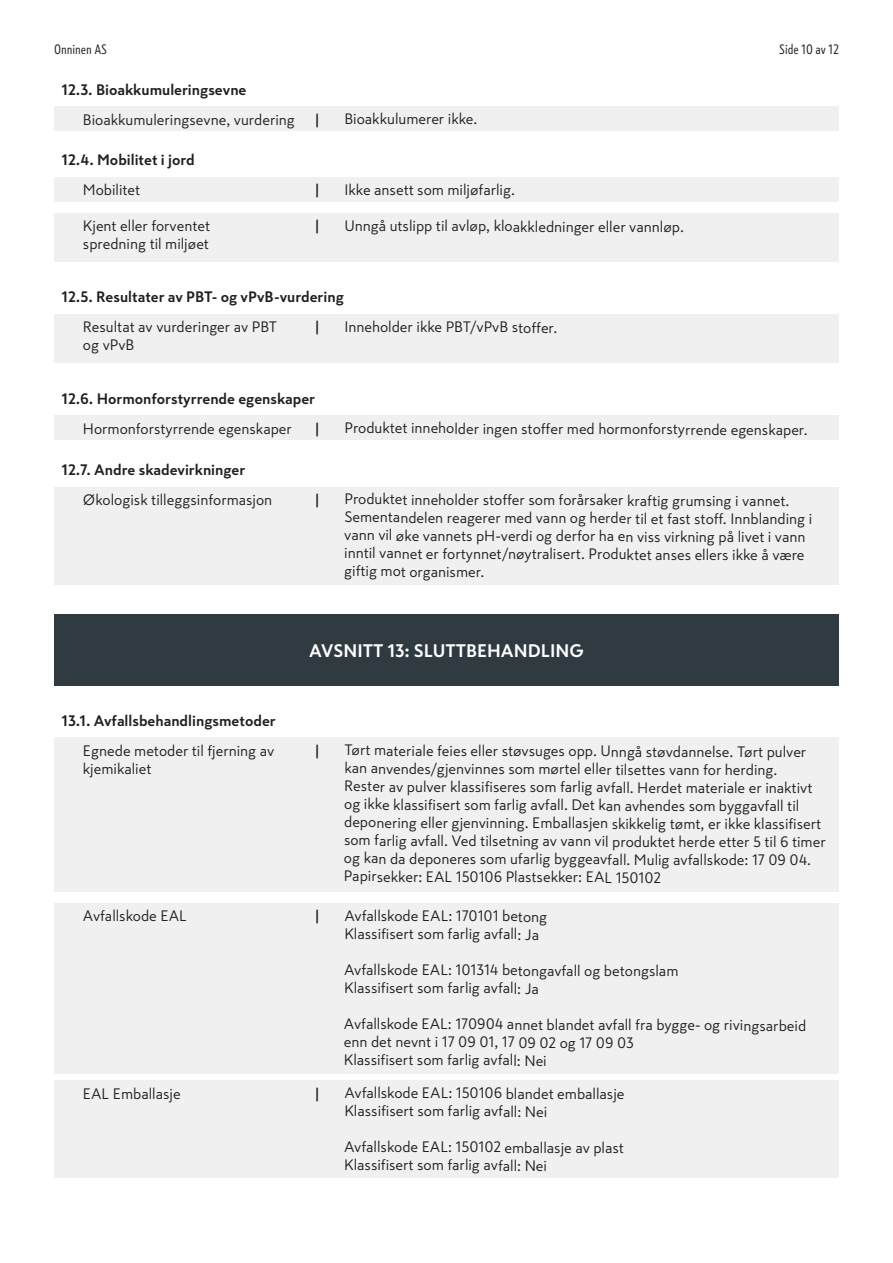
<style>
.page{position:relative;width:893px;height:1263px;background:#fff}
.page>*{position:absolute;margin:0;border:0;box-sizing:border-box;transform-origin:0 0}
.t1{font:700 18px "Skatta Sans";color:#fff}
.t2{font:15px/18px "Skatta Sans";letter-spacing:-.005em;color:#231f20}
.t3{font:700 15px "Skatta Sans";color:#231f20}
.t4{font:13.5px "Skatta Sans Condensed";color:#231f20}
</style>
<div class="page">
<div style="left:54px;top:903px;width:785px;height:170px;background:#f0f0f0"></div>
<div style="left:54px;top:1080px;width:785px;height:98px;background:#f0f0f0"></div>
<div style="left:54px;top:737px;width:785px;height:155px;background:#f0f0f0"></div>
<div style="left:54px;top:415px;width:785px;height:25px;background:#f0f0f0"></div>
<div style="left:54px;top:487px;width:785px;height:97px;background:#f0f0f0"></div>
<div style="left:54px;top:614px;width:785px;height:71px;background:#2f3b41"></div>
<div style="left:54px;top:106px;width:785px;height:25px;background:#f0f0f0"></div>
<div style="left:54px;top:177px;width:785px;height:24px;background:#f0f0f0"></div>
<div style="left:54px;top:213px;width:785px;height:49px;background:#f0f0f0"></div>
<div style="left:54px;top:314px;width:785px;height:49px;background:#f0f0f0"></div>
<p class="t4" style="left:54px;top:40px;width:55px">Onninen AS</p>
<p class="t4" style="left:779px;top:40px;width:61px">Side 10 av 12</p>
<p class="t3" style="left:62px;top:79px;width:186px">12.3. Bioakkumuleringsevne</p>
<p class="t2" style="left:83px;top:110px;width:214px">Bioakkumuleringsevne, vurdering</p>
<p class="t3" style="left:62px;top:149px;width:135px">12.4. Mobilitet i jord</p>
<p class="t2" style="left:83px;top:181px;width:59px">Mobilitet</p>
<p class="t2" style="left:83px;top:217px;width:129px">Kjent eller forventet spredning til miljøet</p>
<p class="t3" style="left:315px;top:109px;width:6px">|</p>
<p class="t3" style="left:315px;top:179px;width:6px">|</p>
<p class="t3" style="left:315px;top:215px;width:6px">|</p>
<p class="t2" style="left:344px;top:110px;width:135px">Bioakkulumerer ikke.</p>
<p class="t2" style="left:344px;top:180px;width:172px">Ikke ansett som miljøfarlig.</p>
<p class="t2" style="left:344px;top:217px;width:341px">Unngå utslipp til avløp, kloakkledninger eller vannløp.</p>
<p class="t3" style="left:62px;top:286px;width:284px">12.5. Resultater av PBT- og vPvB-vurdering</p>
<p class="t2" style="left:83px;top:318px;width:196px">Resultat av vurderinger av PBT og vPvB</p>
<p class="t3" style="left:315px;top:316px;width:6px">|</p>
<p class="t2" style="left:344px;top:318px;width:214px">Inneholder ikke PBT/vPvB stoffer.</p>
<p class="t3" style="left:62px;top:388px;width:255px">12.6. Hormonforstyrrende egenskaper</p>
<p class="t2" style="left:83px;top:419px;width:211px">Hormonforstyrrende egenskaper</p>
<p class="t3" style="left:315px;top:418px;width:6px">|</p>
<p class="t2" style="left:344px;top:419px;width:465px">Produktet inneholder ingen stoffer med hormonforstyrrende egenskaper.</p>
<p class="t3" style="left:62px;top:459px;width:185px">12.7. Andre skadevirkninger</p>
<p class="t2" style="left:83px;top:490px;width:191px">Økologisk tilleggsinformasjon</p>
<p class="t3" style="left:315px;top:489px;width:6px">|</p>
<p class="t2" style="left:344px;top:491px;width:470px">Produktet inneholder stoffer som forårsaker kraftig grumsing i vannet.<br>Sementandelen reagerer med vann og herder til et fast stoff. Innblanding i vann vil øke vannets pH-verdi og derfor ha en viss virkning på livet i vann inntil vannet er fortynnet/nøytralisert. Produktet anses ellers ikke å være giftig mot organismer.</p>
<p class="t1" style="left:309px;top:638px;width:276px">AVSNITT 13: SLUTTBEHANDLING</p>
<p class="t3" style="left:62px;top:710px;width:216px">13.1. Avfallsbehandlingsmetoder</p>
<p class="t2" style="left:83px;top:741px;width:193px">Egnede metoder til fjerning av kjemikaliet</p>
<p class="t3" style="left:315px;top:740px;width:6px">|</p>
<p class="t2" style="left:344px;top:742px;width:483px">Tørt materiale feies eller støvsuges opp. Unngå støvdannelse. Tørt pulver kan anvendes/gjenvinnes som mørtel eller tilsettes vann for herding.<br>Rester av pulver klassifiseres som farlig avfall. Herdet materiale er inaktivt og ikke klassifisert som farlig avfall. Det kan avhendes som byggavfall til deponering eller gjenvinning. Emballasjen skikkelig tømt, er ikke klassifisert som farlig avfall. Ved tilsetning av vann vil produktet herde etter 5 til 6 timer og kan da deponeres som ufarlig byggeavfall. Mulig avfallskode: 17 09 04.<br>Papirsekker: EAL 150106 Plastsekker: EAL 150102</p>
<p class="t2" style="left:83px;top:907px;width:105px">Avfallskode EAL</p>
<p class="t2" style="left:83px;top:1084px;width:99px">EAL Emballasje</p>
<p class="t3" style="left:315px;top:905px;width:6px">|</p>
<p class="t3" style="left:315px;top:1082px;width:6px">|</p>
<p class="t2" style="left:344px;top:907px;width:204px">Avfallskode EAL: 170101 betong<br>Klassifisert som farlig avfall: Ja</p>
<p class="t2" style="left:344px;top:961px;width:336px">Avfallskode EAL: 101314 betongavfall og betongslam<br>Klassifisert som farlig avfall: Ja</p>
<p class="t2" style="left:344px;top:1015px;width:464px">Avfallskode EAL: 170904 annet blandet avfall fra bygge- og rivingsarbeid enn det nevnt i 17 09 01, 17 09 02 og 17 09 03<br>Klassifisert som farlig avfall: Nei</p>
<p class="t2" style="left:344px;top:1084px;width:282px">Avfallskode EAL: 150106 blandet emballasje<br>Klassifisert som farlig avfall: Nei</p>
<p class="t2" style="left:344px;top:1138px;width:281px">Avfallskode EAL: 150102 emballasje av plast<br>Klassifisert som farlig avfall: Nei</p>
</div>
